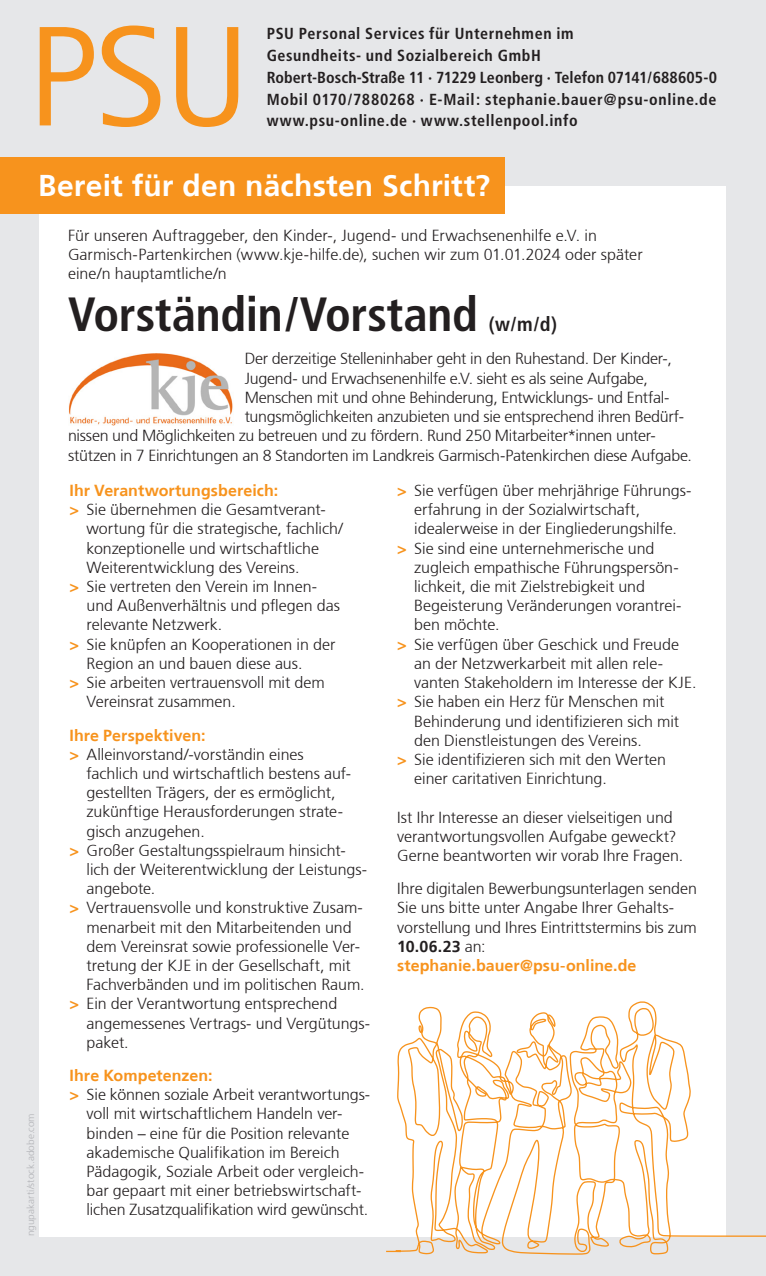
<style>
.page{position:relative;width:766px;height:1276px;background:#fff}
.page>*{position:absolute;margin:0;border:0;box-sizing:border-box;transform-origin:0 0}
.t1{font:700 condensed 48px "Frutiger";letter-spacing:-.01em;color:#231f20}
.t2{font:700 30px "Frutiger";letter-spacing:.005em;color:#fff}
.t3{font:700 condensed 20px "Frutiger";color:#231f20}
.t4{font:300 16px/19.2px "Frutiger";letter-spacing:-.005em;color:#231f20}
.t5{font:700 condensed 16px/21.8px "Frutiger";letter-spacing:.035em;color:#231f20}
.t6{font:700 16px "Frutiger";letter-spacing:.005em;color:#f7931d}
.t7{font:300 10px "Frutiger";letter-spacing:.005em;color:#b2b3b7}
.s1{font-weight:700;color:#f7931d}
.s2{font-weight:700}
</style>
<div class="page">
<div style="left:0;top:0;width:765px;height:1276px;background:#e6e7e9"></div>
<div style="left:40px;top:186px;width:686px;height:1050px;background:#fff"></div>
<svg style="left:40px;top:27px;width:54px;height:98px"></svg>
<svg style="left:102px;top:26px;width:58px;height:101px"></svg>
<svg style="left:176px;top:27px;width:62px;height:100px"></svg>
<div style="left:0;top:157px;width:505px;height:57px;background:#f7931d"></div>
<svg style="left:383px;top:1001px;width:382px;height:254px"></svg>
<img style="left:69px;top:354px;width:164px;height:71px">
<p class="t5" style="left:266px;top:23px;width:452px">PSU Personal Services für Unternehmen im<br>Gesundheits- und Sozialbereich GmbH<br>Robert-Bosch-Straße 11 · 71229 Leonberg · Telefon 07141/688605-0<br>Mobil 0170/7880268 · E-Mail: stephanie.bauer@psu-online.de www.psu-online.de · www.stellenpool.info</p>
<h2 class="t2" style="left:38px;top:168px;width:453px">Bereit für den nächsten Schritt?</h2>
<p class="t7" style="left:25px;top:1236px;width:124px;rotate:-90deg">ngupakarti/stock.adobe.com</p>
<p class="t4" style="left:68px;top:226px;width:576px">Für unseren Auftraggeber, den Kinder-, Jugend- und Erwachsenenhilfe e.V. in<br>Garmisch-Partenkirchen (www.kje-hilfe.de), suchen wir zum 01.01.2024 oder später eine/n hauptamtliche/n</p>
<h1 class="t1" style="left:68px;top:286px;width:411px">Vorständin/Vorstand</h1>
<p class="t3" style="left:488px;top:312px;width:70px">(w/m/d)</p>
<p class="t4" style="left:244px;top:349px;width:428px">Der derzeitige Stelleninhaber geht in den Ruhestand. Der Kinder-,</p>
<p class="t4" style="left:244px;top:369px;width:404px">Jugend- und Erwachsenenhilfe e.V. sieht es als seine Aufgabe,</p>
<p class="t4" style="left:244px;top:388px;width:426px">Menschen mit und ohne Behinderung, Entwicklungs- und Entfal-</p>
<p class="t4" style="left:244px;top:407px;width:440px">tungsmöglichkeiten anzubieten und sie entsprechend ihren Bedürf-</p>
<p class="t4" style="left:68px;top:426px;width:589px">nissen und Möglichkeiten zu betreuen und zu fördern. Rund 250 Mitarbeiter*innen unter-</p>
<p class="t4" style="left:68px;top:445px;width:625px">stützen in 7 Einrichtungen an 8 Standorten im Landkreis Garmisch-Patenkirchen diese Aufgabe.</p>
<p class="t6" style="left:69px;top:481px;width:210px">Ihr Verantwortungsbereich:</p>
<p class="t4" style="left:69px;top:500px;width:258px"><span class="s1">&gt;</span> Sie übernehmen die Gesamtverant-</p>
<p class="t4" style="left:86px;top:519px;width:258px">wortung für die strategische, fachlich/</p>
<p class="t4" style="left:86px;top:538px;width:234px">konzeptionelle und wirtschaftliche</p>
<p class="t4" style="left:86px;top:558px;width:214px">Weiterentwicklung des Vereins.</p>
<p class="t4" style="left:69px;top:577px;width:249px"><span class="s1">&gt;</span> Sie vertreten den Verein im Innen-</p>
<p class="t4" style="left:86px;top:596px;width:255px">und Außenverhältnis und pflegen das</p>
<p class="t4" style="left:86px;top:615px;width:137px">relevante Netzwerk.</p>
<p class="t4" style="left:69px;top:634px;width:267px"><span class="s1">&gt;</span> Sie knüpfen an Kooperationen in der</p>
<p class="t4" style="left:86px;top:654px;width:217px">Region an und bauen diese aus.</p>
<p class="t4" style="left:69px;top:673px;width:257px"><span class="s1">&gt;</span> Sie arbeiten vertrauensvoll mit dem</p>
<p class="t4" style="left:87px;top:692px;width:151px">Vereinsrat zusammen.</p>
<p class="t6" style="left:70px;top:725px;width:137px">Ihre Perspektiven:</p>
<p class="t4" style="left:70px;top:744px;width:236px"><span class="s1">&gt;</span> Alleinvorstand/-vorständin eines</p>
<p class="t4" style="left:87px;top:764px;width:266px">fachlich und wirtschaftlich bestens auf-</p>
<p class="t4" style="left:87px;top:783px;width:250px">gestellten Trägers, der es ermöglicht,</p>
<p class="t4" style="left:87px;top:802px;width:258px">zukünftige Herausforderungen strate-</p>
<p class="t4" style="left:87px;top:821px;width:120px">gisch anzugehen.</p>
<p class="t4" style="left:70px;top:840px;width:277px"><span class="s1">&gt;</span> Großer Gestaltungsspielraum hinsicht-</p>
<p class="t4" style="left:87px;top:860px;width:282px">lich der Weiterentwicklung der Leistungs-</p>
<p class="t4" style="left:87px;top:879px;width:70px">angebote.</p>
<p class="t4" style="left:70px;top:898px;width:295px"><span class="s1">&gt;</span> Vertrauensvolle und konstruktive Zusam-</p>
<p class="t4" style="left:87px;top:917px;width:266px">menarbeit mit den Mitarbeitenden und</p>
<p class="t4" style="left:87px;top:936px;width:275px">dem Vereinsrat sowie professionelle Ver-</p>
<p class="t4" style="left:87px;top:956px;width:266px">tretung der KJE in der Gesellschaft, mit</p>
<p class="t4" style="left:87px;top:975px;width:279px">Fachverbänden und im politischen Raum.</p>
<p class="t4" style="left:70px;top:994px;width:269px"><span class="s1">&gt;</span> Ein der Verantwortung entsprechend</p>
<p class="t4" style="left:87px;top:1013px;width:285px">angemessenes Vertrags- und Vergütungs-</p>
<p class="t4" style="left:87px;top:1032px;width:44px">paket.</p>
<p class="t6" style="left:70px;top:1066px;width:144px">Ihre Kompetenzen:</p>
<p class="t4" style="left:70px;top:1085px;width:302px"><span class="s1">&gt;</span> Sie können soziale Arbeit verantwortungs-</p>
<p class="t4" style="left:87px;top:1104px;width:257px">voll mit wirtschaftlichem Handeln ver-</p>
<p class="t4" style="left:87px;top:1123px;width:264px">binden – eine für die Position relevante</p>
<p class="t4" style="left:87px;top:1142px;width:254px">akademische Qualifikation im Bereich</p>
<p class="t4" style="left:87px;top:1162px;width:279px">Pädagogik, Soziale Arbeit oder vergleich-</p>
<p class="t4" style="left:87px;top:1181px;width:276px">bar gepaart mit einer betriebswirtschaft-</p>
<p class="t4" style="left:87px;top:1200px;width:283px">lichen Zusatzqualifikation wird gewünscht.</p>
<p class="t4" style="left:397px;top:481px;width:295px"><span class="s1">&gt;</span> Sie verfügen über mehrjährige Führungs-</p>
<p class="t4" style="left:414px;top:500px;width:227px">erfahrung in der Sozialwirtschaft,</p>
<p class="t4" style="left:414px;top:519px;width:264px">idealerweise in der Eingliederungshilfe.</p>
<p class="t4" style="left:397px;top:538px;width:259px"><span class="s1">&gt;</span> Sie sind eine unternehmerische und</p>
<p class="t4" style="left:414px;top:558px;width:266px">zugleich empathische Führungspersön-</p>
<p class="t4" style="left:414px;top:577px;width:232px">lichkeit, die mit Zielstrebigkeit und</p>
<p class="t4" style="left:414px;top:596px;width:269px">Begeisterung Veränderungen vorantrei-</p>
<p class="t4" style="left:414px;top:615px;width:87px">ben möchte.</p>
<p class="t4" style="left:397px;top:634px;width:283px"><span class="s1">&gt;</span> Sie verfügen über Geschick und Freude</p>
<p class="t4" style="left:414px;top:654px;width:250px">an der Netzwerkarbeit mit allen rele-</p>
<p class="t4" style="left:414px;top:673px;width:283px">vanten Stakeholdern im Interesse der KJE.</p>
<p class="t4" style="left:397px;top:692px;width:269px"><span class="s1">&gt;</span> Sie haben ein Herz für Menschen mit</p>
<p class="t4" style="left:414px;top:711px;width:266px">Behinderung und identifizieren sich mit</p>
<p class="t4" style="left:414px;top:730px;width:229px">den Dienstleistungen des Vereins.</p>
<p class="t4" style="left:397px;top:750px;width:270px"><span class="s1">&gt;</span> Sie identifizieren sich mit den Werten</p>
<p class="t4" style="left:414px;top:769px;width:194px">einer caritativen Einrichtung.</p>
<p class="t4" style="left:397px;top:807px;width:287px">Ist Ihr Interesse an dieser vielseitigen und verantwortungsvollen Aufgabe geweckt?<br>Gerne beantworten wir vorab Ihre Fragen.</p>
<p class="t4" style="left:397px;top:879px;width:301px">Ihre digitalen Bewerbungsunterlagen senden Sie uns bitte unter Angabe Ihrer Gehalts&shy;vorstellung und Ihres Eintrittstermins bis zum <span class="s2">10.06.23</span> an: <span class="s1">stephanie.bauer@psu-online.de</span></p>
</div>
